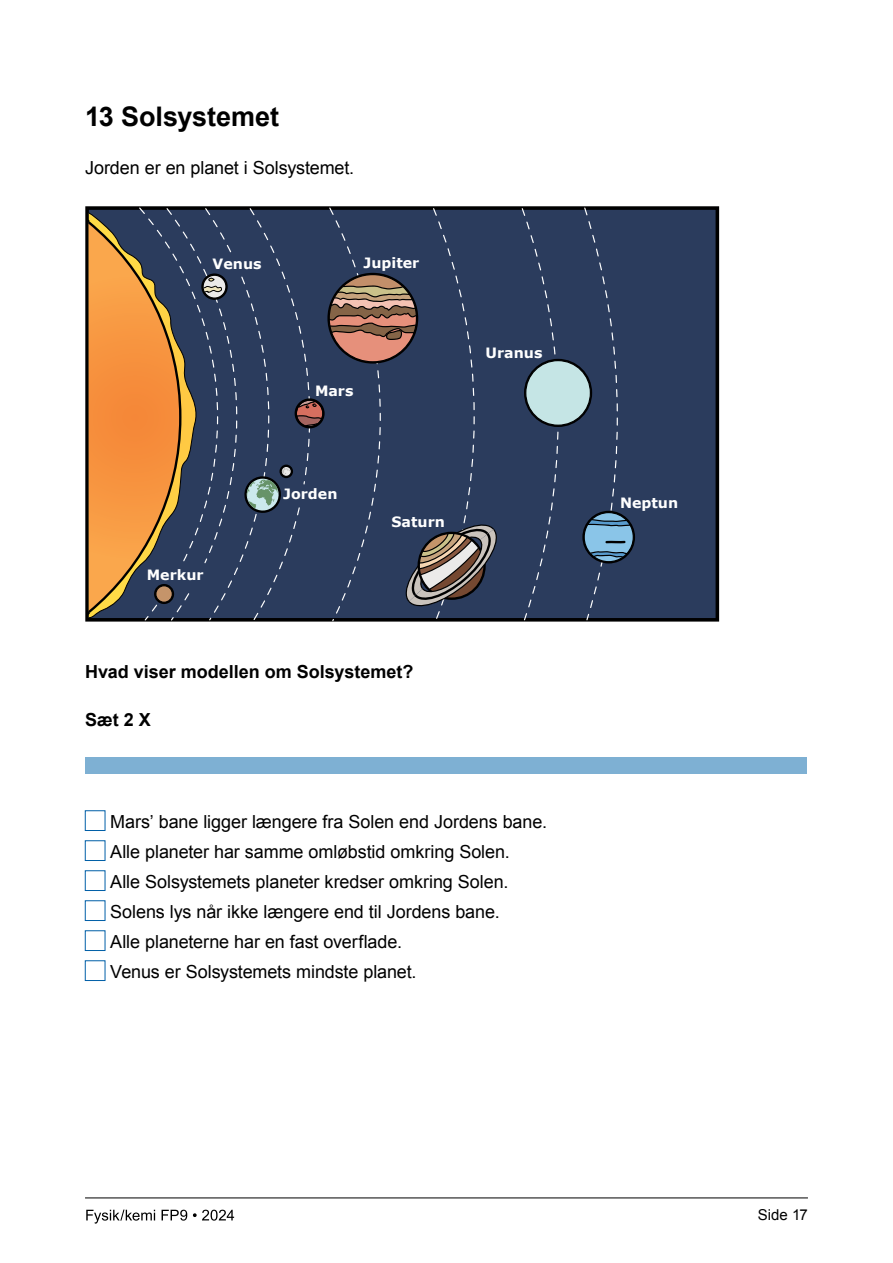
<style>
.page{position:relative;width:893px;height:1263px;background:#fff}
.page>*{position:absolute;margin:0;border:0;box-sizing:border-box;transform-origin:0 0}
.t1{font:700 27px "Arial";letter-spacing:-.005em;color:#000}
.t2{font:18px/30px "Arial";letter-spacing:-.005em;color:#000}
.t3{font:700 18px "Arial";color:#000}
.t4{font:15px "Arial";letter-spacing:.005em;color:#000}
.t5{font:700 14.25px "Verdana";color:#fff}
</style>
<div class="page">
<div style="left:87px;top:208px;width:630px;height:412px;background:#2b3c5d"></div>
<svg style="left:85px;top:206px;width:417px;height:416px"></svg>
<svg style="left:521px;top:207px;width:114px;height:414px"></svg>
<hr style="left:85px;top:1197px;width:723px;height:1px;background:#000">
<div style="left:85px;top:757px;width:721px;height:17px;background:#7eb0d3"></div>
<div style="left:85px;top:810px;width:20px;height:21px;border:1px solid #005fa7"></div>
<div style="left:85px;top:840px;width:20px;height:21px;border:1px solid #005fa7"></div>
<div style="left:85px;top:870px;width:20px;height:21px;border:1px solid #005fa7"></div>
<div style="left:85px;top:900px;width:20px;height:21px;border:1px solid #005fa7"></div>
<div style="left:85px;top:930px;width:20px;height:21px;border:1px solid #005fa7"></div>
<div style="left:85px;top:960px;width:20px;height:21px;border:1px solid #005fa7"></div>
<svg style="left:86px;top:1209px;width:69px;height:14px"></svg>
<svg style="left:162px;top:1210px;width:25px;height:10px"></svg>
<svg style="left:193px;top:1210px;width:41px;height:10px"></svg>
<h1 class="t1" style="left:85px;top:98px;width:196px">13 Solsystemet</h1>
<p class="t2" style="left:85px;top:152px;width:271px">Jorden er en planet i Solsystemet.</p>
<p class="t5" style="left:213px;top:254px;width:50px">Venus</p>
<p class="t5" style="left:364px;top:253px;width:57px">Jupiter</p>
<p class="t5" style="left:147px;top:564px;width:58px">Merkur</p>
<p class="t5" style="left:315px;top:381px;width:40px">Mars</p>
<p class="t5" style="left:283px;top:484px;width:56px">Jorden</p>
<p class="t5" style="left:392px;top:512px;width:55px">Saturn</p>
<p class="t3" style="left:85px;top:659px;width:330px">Hvad viser modellen om Solsystemet?</p>
<p class="t3" style="left:85px;top:707px;width:67px">Sæt 2 X</p>
<p class="t5" style="left:486px;top:342px;width:58px">Uranus</p>
<p class="t2" style="left:110px;top:806px;width:438px">Mars’ bane ligger længere fra Solen end Jordens bane.<br>Alle planeter har samme omløbstid omkring Solen.<br>Alle Solsystemets planeter kredser omkring Solen.<br>Solens lys når ikke længere end til Jordens bane.<br>Alle planeterne har en fast overflade.<br>Venus er Solsystemets mindste planet.</p>
<p class="t5" style="left:620px;top:492px;width:60px">Neptun</p>
<p class="t4" style="left:758px;top:1205px;width:52px">Side 17</p>
</div>
